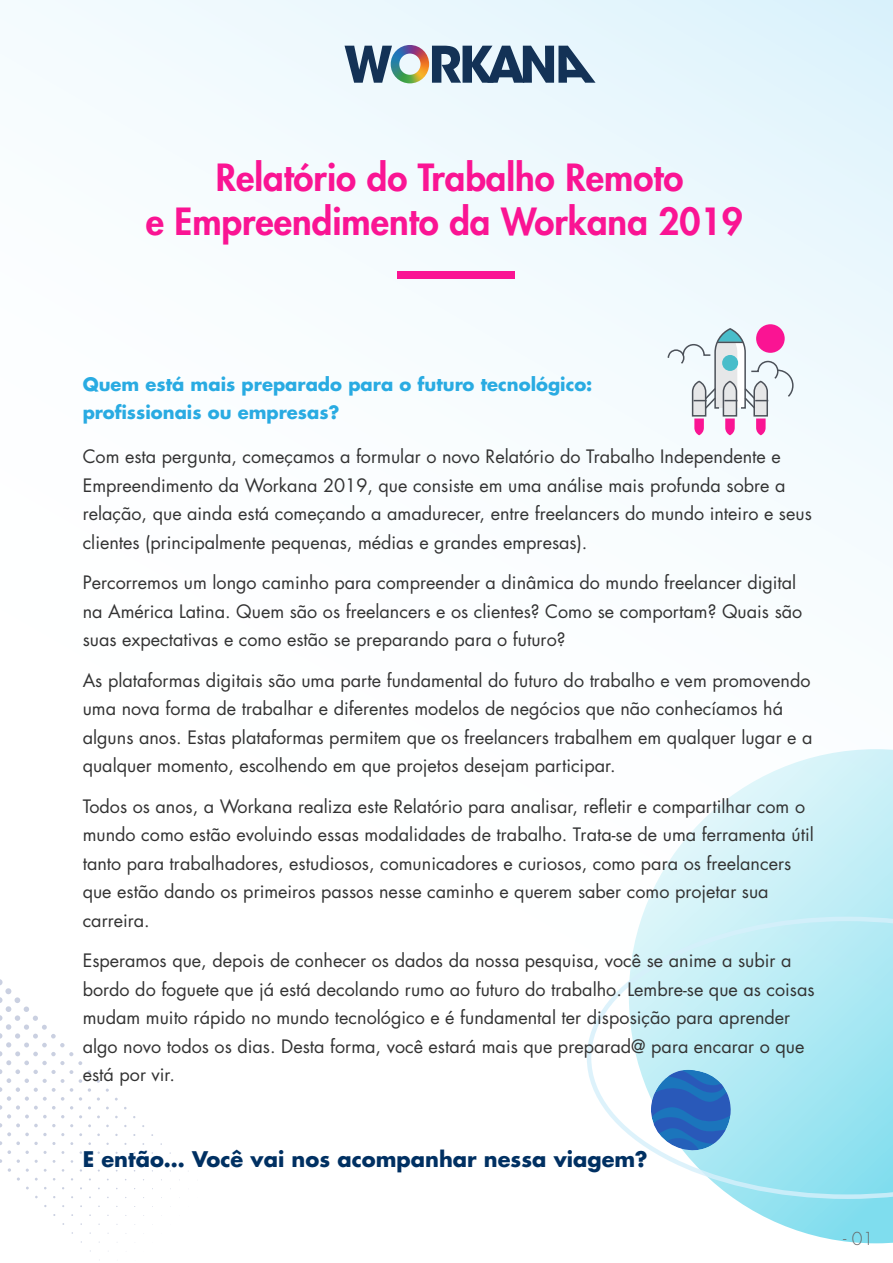
<style>
.page{position:relative;width:893px;height:1263px;background:#fff}
.page>*{position:absolute;margin:0;border:0;box-sizing:border-box;transform-origin:0 0}
.t1{font:800 36.45px/43.8px "Futura Std";color:#fa1493;text-align:center}
.t2{font:700 21px "Futura Std";color:#003062}
.t3{font:18px/28.5px "Futura Std";color:#333}
.t4{font:700 18px/28.5px "Futura Std";color:#29abe2}
.t5{font:300 17.4px "Futura Std";color:#666}
</style>
<div class="page">
<div style="left:0;top:0;width:893px;height:1263px;background:linear-gradient(to bottom,#eff9fd,#fff)"></div>
<svg style="left:345px;top:46px;width:46px;height:37px"></svg>
<svg style="left:432px;top:46px;width:163px;height:37px"></svg>
<img style="left:391px;top:45px;width:38px;height:38px">
<svg style="left:0;top:979px;width:91px;height:201px"></svg>
<svg style="left:97px;top:1079px;width:3px;height:4px"></svg>
<svg style="left:106px;top:1088px;width:3px;height:4px"></svg>
<div style="left:398px;top:271px;width:117px;height:7px;background:#fa1493"></div>
<svg style="left:629px;top:749px;width:264px;height:494px"></svg>
<svg style="left:587px;top:917px;width:306px;height:282px"></svg>
<svg style="left:651px;top:1070px;width:81px;height:81px"></svg>
<svg style="left:667px;top:324px;width:127px;height:111px"></svg>
<h1 class="t1" style="left:146px;top:156px;width:598px">Relatório do Trabalho Remoto<br>e Empreendimento da Workana 2019</h1>
<p class="t4" style="left:83px;top:369px;width:511px">Quem está mais preparado para o futuro tecnológico: profissionais ou empresas?</p>
<p class="t3" style="left:83px;top:443px;width:731px">Com esta pergunta, começamos a formular o novo Relatório do Trabalho Independente e Empreendimento da Workana 2019, que consiste em uma análise mais profunda sobre a relação, que ainda está começando a amadurecer, entre freelancers do mundo inteiro e seus clientes (principalmente pequenas, médias e grandes empresas).</p>
<p class="t3" style="left:83px;top:569px;width:721px">Percorremos um longo caminho para compreender a dinâmica do mundo freelancer digital na América Latina. Quem são os freelancers e os clientes? Como se comportam? Quais são suas expectativas e como estão se preparando para o futuro?</p>
<p class="t3" style="left:83px;top:666px;width:731px">As plataformas digitais são uma parte fundamental do futuro do trabalho e vem promovendo uma nova forma de trabalhar e diferentes modelos de negócios que não conhecíamos há alguns anos. Estas plataformas permitem que os freelancers trabalhem em qualquer lugar e a qualquer momento, escolhendo em que projetos desejam participar.</p>
<p class="t3" style="left:83px;top:792px;width:733px">Todos os anos, a Workana realiza este Relatório para analisar, refletir e compartilhar com o mundo como estão evoluindo essas modalidades de trabalho. Trata-se de uma ferramenta útil tanto para trabalhadores, estudiosos, comunicadores e curiosos, como para os freelancers que estão dando os primeiros passos nesse caminho e querem saber como projetar sua carreira.</p>
<p class="t3" style="left:83px;top:947px;width:733px">Esperamos que, depois de conhecer os dados da nossa pesquisa, você se anime a subir a bordo do foguete que já está decolando rumo ao futuro do trabalho. Lembre-se que as coisas mudam muito rápido no mundo tecnológico e é fundamental ter disposição para aprender algo novo todos os dias. Desta forma, você estará mais que preparad@ para encarar o que está por vir.</p>
<p class="t2" style="left:83px;top:1145px;width:567px">E então… Você vai nos acompanhar nessa viagem?</p>
<p class="t5" style="left:843px;top:1227px;width:32px">- 01</p>
</div>
